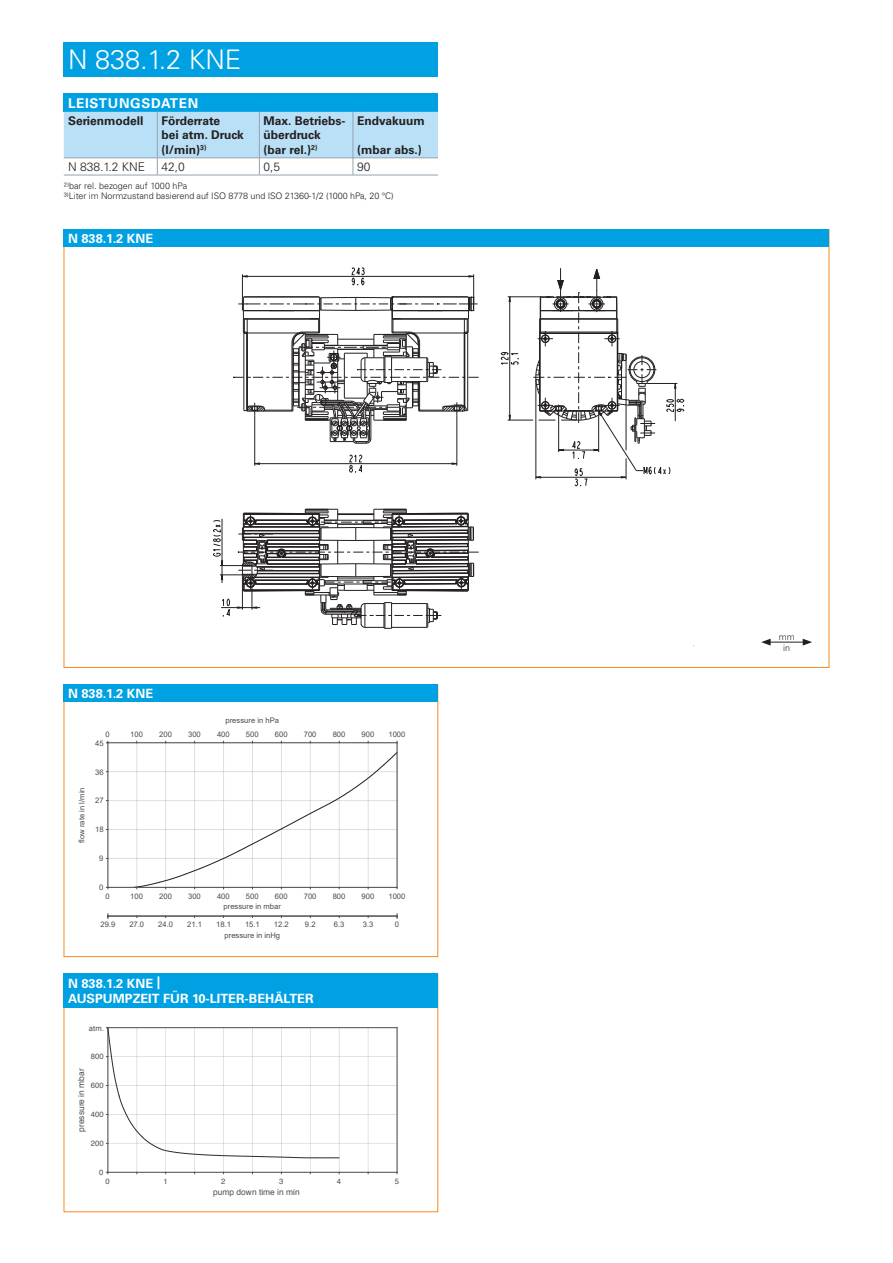
<style>
.page{position:relative;width:893px;height:1263px;background:#fff}
.page>*{position:absolute;margin:0;border:0;box-sizing:border-box;transform-origin:0 0}
.Headline_Produktname{font:300 27px "Univers LT Pro 45";color:#fff}
.Titel_Headline_Tabelle{font:700 13.5px "Univers LT Pro 65";letter-spacing:.05em;color:#fff}
.kleine_Headline_Balken{font:700 12.75px/15.3px "Univers LT Pro 65";color:#fff}
.Titel_Kopfzeile_Tabelle{font:700 12px/14.4px "Univers LT Pro 65";color:#231f20}
.Fließtext_Tabelle{font:300 12px "Univers LT Pro 45";color:#231f20}
.Fußzeile_Tabelle{font:300 9px/10.8px "Univers LT Pro 45";letter-spacing:-.01em;color:#231f20;text-align:center}
.t1{font:8.4px "Helvetica";color:#4f4f51}
.t2{font:7.65px "Arial";color:#4b4c4d}
.t3{font:7.65px "Helvetica";color:#4f4f51}
</style>
<div class="page">
<hr style="left:254px;top:415px;width:1px;height:51px;background:#231f20">
<hr style="left:255px;top:463px;width:202px;height:1px;background:#231f20">
<hr style="left:457px;top:415px;width:1px;height:51px;background:#231f20">
<svg style="left:233px;top:267px;width:246px;height:177px"></svg>
<svg style="left:213px;top:509px;width:266px;height:120px"></svg>
<svg style="left:500px;top:268px;width:184px;height:218px"></svg>
<hr style="left:768px;top:642px;width:37px;height:1px;background:#231f20">
<svg style="left:761px;top:639px;width:10px;height:7px"></svg>
<svg style="left:803px;top:639px;width:9px;height:7px"></svg>
<hr style="left:137px;top:1028px;width:1px;height:144px;background:#2f2d2e">
<hr style="left:165px;top:1028px;width:1px;height:144px;background:#2f2d2e">
<hr style="left:194px;top:1028px;width:1px;height:144px;background:#2f2d2e">
<hr style="left:223px;top:1028px;width:1px;height:144px;background:#2f2d2e">
<hr style="left:252px;top:1028px;width:1px;height:144px;background:#2f2d2e">
<hr style="left:281px;top:1028px;width:1px;height:144px;background:#2f2d2e">
<hr style="left:310px;top:1028px;width:1px;height:144px;background:#2f2d2e">
<hr style="left:339px;top:1028px;width:1px;height:144px;background:#2f2d2e">
<hr style="left:368px;top:1028px;width:1px;height:144px;background:#2f2d2e">
<hr style="left:108px;top:1143px;width:289px;height:1px;background:#2f2d2e">
<hr style="left:108px;top:1114px;width:289px;height:1px;background:#2f2d2e">
<hr style="left:108px;top:1085px;width:289px;height:1px;background:#2f2d2e">
<hr style="left:108px;top:1056px;width:289px;height:1px;background:#2f2d2e">
<hr style="left:108px;top:1172px;width:289px;height:1px;background:#4f4f51">
<hr style="left:108px;top:1028px;width:1px;height:144px;background:#4f4f51">
<svg style="left:106px;top:1027px;width:234px;height:132px"></svg>
<hr style="left:108px;top:1027px;width:289px;height:1px;background:#4f4f51">
<hr style="left:397px;top:1028px;width:1px;height:144px;background:#4f4f51">
<hr style="left:137px;top:743px;width:1px;height:144px;background:#231f20;opacity:.15">
<hr style="left:165px;top:743px;width:1px;height:144px;background:#231f20;opacity:.15">
<hr style="left:194px;top:743px;width:1px;height:144px;background:#231f20;opacity:.15">
<hr style="left:223px;top:743px;width:1px;height:144px;background:#231f20;opacity:.15">
<hr style="left:252px;top:743px;width:1px;height:144px;background:#231f20;opacity:.15">
<hr style="left:281px;top:743px;width:1px;height:144px;background:#231f20;opacity:.15">
<hr style="left:310px;top:743px;width:1px;height:144px;background:#231f20;opacity:.15">
<hr style="left:339px;top:743px;width:1px;height:144px;background:#231f20;opacity:.15">
<hr style="left:368px;top:743px;width:1px;height:144px;background:#231f20;opacity:.15">
<hr style="left:108px;top:858px;width:289px;height:1px;background:#e0e0e0">
<hr style="left:108px;top:829px;width:289px;height:1px;background:#dfdfdf">
<hr style="left:108px;top:800px;width:289px;height:1px;background:#e2e2e2">
<hr style="left:108px;top:771px;width:289px;height:1px;background:#e5e4e4">
<hr style="left:108px;top:887px;width:289px;height:1px;background:#4b4c4d">
<svg style="left:133px;top:751px;width:265px;height:138px"></svg>
<hr style="left:108px;top:743px;width:1px;height:144px;background:#4b4c4d">
<hr style="left:108px;top:742px;width:289px;height:1px;background:#4b4c4d">
<hr style="left:397px;top:743px;width:1px;height:144px;background:#4b4c4d">
<hr style="left:108px;top:916px;width:289px;height:1px;background:#4b4c4d">
<div style="left:64px;top:43px;width:374px;height:34px;background:#00a1e3"></div>
<div style="left:64px;top:230px;width:765px;height:17px;background:#00a1e3"></div>
<div style="left:64px;top:685px;width:374px;height:17px;background:#00a1e3"></div>
<div style="left:64px;top:974px;width:374px;height:34px;background:#00a1e3"></div>
<div style="left:64px;top:94px;width:374px;height:18px;background:#00a1e3"></div>
<svg style="left:64px;top:112px;width:374px;height:63px"></svg>
<hr style="left:64px;top:175px;width:93px;height:1px;background:#95a2b0">
<hr style="left:157px;top:175px;width:102px;height:1px;background:#95a2b0">
<hr style="left:259px;top:175px;width:94px;height:1px;background:#95a2b0">
<hr style="left:353px;top:175px;width:85px;height:1px;background:#95a2b0">
<p class="Headline_Produktname" style="left:68px;top:42px;width:175px">N 838.1.2 KNE</p>
<p class="Titel_Headline_Tabelle" style="left:68px;top:93px;width:132px">LEISTUNGSDATEN</p>
<p class="Titel_Kopfzeile_Tabelle" style="left:68px;top:113px;width:77px">Serienmodell</p>
<p class="Titel_Kopfzeile_Tabelle" style="left:162px;top:113px;width:84px">Förderrate<br>bei atm. Druck (l/min)<sup>3)</sup></p>
<p class="Titel_Kopfzeile_Tabelle" style="left:264px;top:113px;width:83px">Max. Betriebs&shy;überdruck (bar rel.)<sup>2)</sup></p>
<p class="Titel_Kopfzeile_Tabelle" style="left:357px;top:113px;width:69px">Endvakuum</p>
<p class="Titel_Kopfzeile_Tabelle" style="left:357px;top:142px;width:66px">(mbar abs.)</p>
<p class="Fließtext_Tabelle" style="left:68px;top:159px;width:79px">N 838.1.2 KNE</p>
<p class="Fließtext_Tabelle" style="left:162px;top:159px;width:25px">42,0</p>
<p class="Fließtext_Tabelle" style="left:264px;top:159px;width:18px">0,5</p>
<p class="Fließtext_Tabelle" style="left:357px;top:159px;width:15px">90</p>
<p class="Fußzeile_Tabelle" style="left:64px;top:180px;width:331px;text-align:left">²⁾bar rel. bezogen auf 1000 hPa<br>³⁾Liter im Normzustand basierend auf ISO 8778 und ISO 21360-1/2 (1000 hPa, 20 °C)</p>
<p class="kleine_Headline_Balken" style="left:68px;top:230px;width:87px">N 838.1.2 KNE</p>
<p class="kleine_Headline_Balken" style="left:68px;top:685px;width:87px">N 838.1.2 KNE</p>
<p class="t2" style="left:225px;top:715px;width:55px">pressure in hPa</p>
<p class="t2" style="left:106px;top:729px;width:6px">0</p>
<p class="t2" style="left:130px;top:729px;width:14px">100</p>
<p class="t2" style="left:159px;top:729px;width:14px">200</p>
<p class="t2" style="left:188px;top:729px;width:14px">300</p>
<p class="t2" style="left:217px;top:729px;width:14px">400</p>
<p class="t2" style="left:246px;top:729px;width:14px">500</p>
<p class="t2" style="left:275px;top:729px;width:14px">600</p>
<p class="t2" style="left:304px;top:729px;width:14px">700</p>
<p class="t2" style="left:333px;top:729px;width:14px">800</p>
<p class="t2" style="left:362px;top:729px;width:14px">900</p>
<p class="t2" style="left:388px;top:729px;width:19px">1000</p>
<p class="t2" style="left:95px;top:738px;width:10px">45</p>
<p class="t2" style="left:77px;top:843px;width:57px;rotate:-90deg">flow rate in l/min</p>
<p class="t2" style="left:95px;top:767px;width:10px">36</p>
<p class="t2" style="left:95px;top:795px;width:10px">27</p>
<p class="t2" style="left:95px;top:824px;width:10px">18</p>
<p class="t2" style="left:99px;top:853px;width:6px">9</p>
<p class="t2" style="left:99px;top:882px;width:6px">0</p>
<p class="t2" style="left:106px;top:891px;width:6px">0</p>
<p class="t2" style="left:130px;top:891px;width:14px">100</p>
<p class="t2" style="left:159px;top:891px;width:14px">200</p>
<p class="t2" style="left:188px;top:891px;width:14px">300</p>
<p class="t2" style="left:217px;top:891px;width:14px">400</p>
<p class="t2" style="left:246px;top:891px;width:14px">500</p>
<p class="t2" style="left:275px;top:891px;width:14px">600</p>
<p class="t2" style="left:304px;top:891px;width:14px">700</p>
<p class="t2" style="left:333px;top:891px;width:14px">800</p>
<p class="t2" style="left:362px;top:891px;width:14px">900</p>
<p class="t2" style="left:388px;top:891px;width:19px">1000</p>
<p class="t2" style="left:224px;top:901px;width:59px">pressure in mbar</p>
<p class="t2" style="left:100px;top:919px;width:16px">29.9</p>
<p class="t2" style="left:129px;top:919px;width:16px">27.0</p>
<p class="t2" style="left:158px;top:919px;width:16px">24.0</p>
<p class="t2" style="left:187px;top:919px;width:16px">21.1</p>
<p class="t2" style="left:216px;top:919px;width:16px">18.1</p>
<p class="t2" style="left:245px;top:919px;width:16px">15.1</p>
<p class="t2" style="left:274px;top:919px;width:16px">12.2</p>
<p class="t2" style="left:305px;top:919px;width:12px">9.2</p>
<p class="t2" style="left:334px;top:919px;width:12px">6.3</p>
<p class="t2" style="left:363px;top:919px;width:12px">3.3</p>
<p class="t2" style="left:395px;top:919px;width:6px">0</p>
<p class="t2" style="left:225px;top:930px;width:57px">pressure in inHg</p>
<p class="kleine_Headline_Balken" style="left:68px;top:975px;width:247px">N 838.1.2 KNE |<br>AUSPUMPZEIT FÜR 10-LITER-BEHÄLTER</p>
<p class="t3" style="left:89px;top:1022px;width:16px">atm.</p>
<p class="t3" style="left:91px;top:1051px;width:14px">800</p>
<p class="t1" style="left:75px;top:1132px;width:65px;rotate:-90deg">pressure in mbar</p>
<p class="t3" style="left:91px;top:1080px;width:14px">600</p>
<p class="t3" style="left:91px;top:1109px;width:14px">400</p>
<p class="t3" style="left:91px;top:1138px;width:14px">200</p>
<p class="t3" style="left:99px;top:1166px;width:6px">0</p>
<p class="t3" style="left:106px;top:1175px;width:6px">0</p>
<p class="t3" style="left:163px;top:1175px;width:6px">1</p>
<p class="t3" style="left:221px;top:1175px;width:6px">2</p>
<p class="t3" style="left:279px;top:1175px;width:6px">3</p>
<p class="t3" style="left:337px;top:1175px;width:6px">4</p>
<p class="t3" style="left:395px;top:1175px;width:6px">5</p>
<p class="t1" style="left:213px;top:1185px;width:88px">pump down time in min</p>
<p class="Fußzeile_Tabelle" style="left:779px;top:631px;width:18px">mm in</p>
</div>
